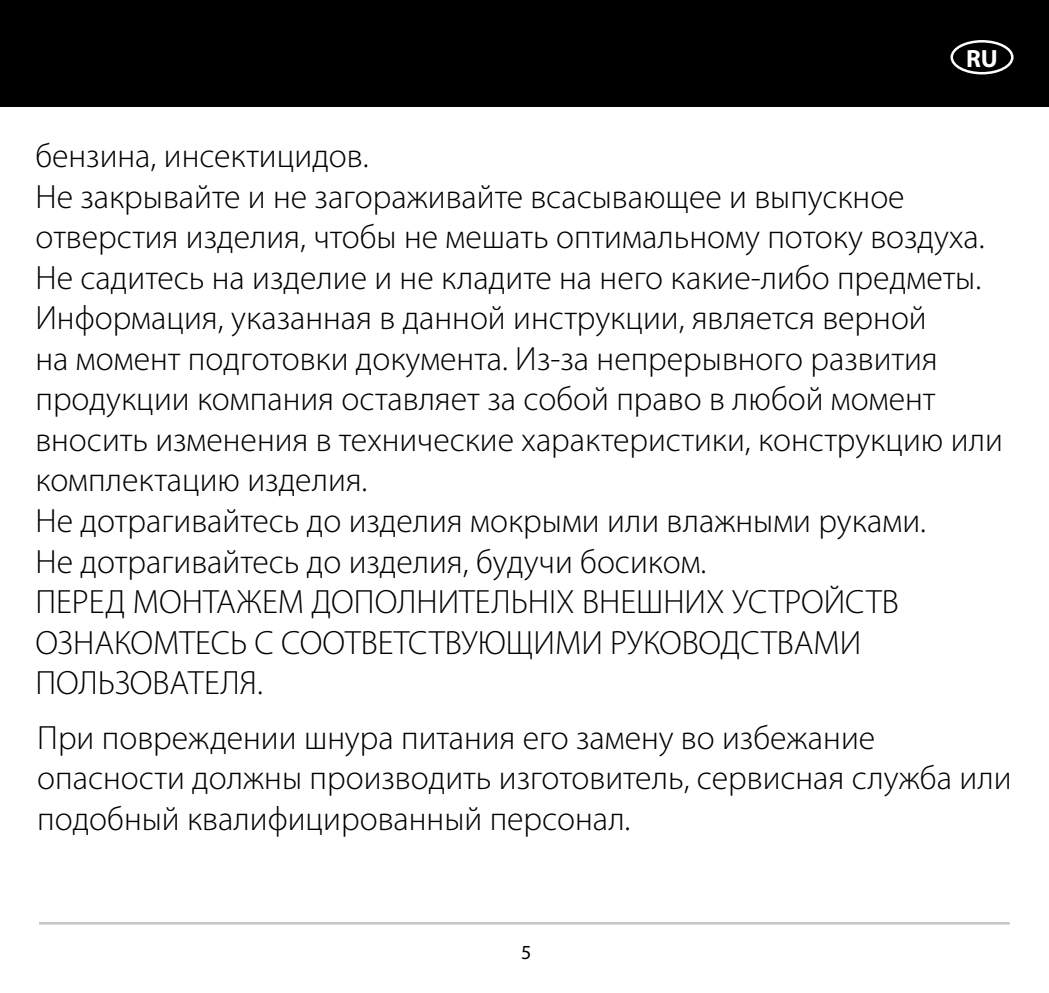
<style>
.page{position:relative;width:1049px;height:993px;background:#fff}
.page>*{position:absolute;margin:0;border:0;box-sizing:border-box;transform-origin:0 0}
.Текст_RU_3mm{font:300 33.75px/40.5px "Myriad Pro";color:#000}
.t1{font:700 25px "Myriad Pro";color:#fff}
.t2{font:20px "Myriad Pro";color:#000}
</style>
<div class="page">
<div style="left:0;top:0;width:1049px;height:106px;background:#000"></div>
<hr style="left:39px;top:921px;width:971px;height:3px;background:#c6c6c6">
<div style="left:950px;top:40px;width:63px;height:34px;border:2px solid #fff;border-radius:50%"></div>
<p class="t1" style="left:966px;top:42px;width:33px">RU</p>
<p class="Текст_RU_3mm" style="left:35px;top:136px;width:335px">бензина, инсектицидов.</p>
<p class="Текст_RU_3mm" style="left:35px;top:177px;width:951px">Не закрывайте и не загораживайте всасывающее и выпускное отверстия изделия, чтобы не мешать оптимальному потоку воздуха.</p>
<p class="Текст_RU_3mm" style="left:35px;top:258px;width:947px">Не садитесь на изделие и не кладите на него какие-либо предметы.</p>
<p class="Текст_RU_3mm" style="left:35px;top:298px;width:969px">Информация, указанная в данной инструкции, является верной<br>на момент подготовки документа. Из-за непрерывного развития продукции компания оставляет за собой право в любой момент вносить изменения в технические характеристики, конструкцию или комплектацию изделия.</p>
<p class="Текст_RU_3mm" style="left:35px;top:501px;width:892px">Не дотрагивайтесь до изделия мокрыми или влажными руками.</p>
<p class="Текст_RU_3mm" style="left:35px;top:541px;width:672px">Не дотрагивайтесь до изделия, будучи босиком.</p>
<p class="Текст_RU_3mm" style="left:35px;top:582px;width:865px">ПЕРЕД МОНТАЖЕМ ДОПОЛНИТЕЛЬНІХ ВНЕШНИХ УСТРОЙСТВ<br>ОЗНАКОМТЕСЬ С СООТВЕТСТВУЮЩИМИ РУКОВОДСТВАМИ<br>ПОЛЬЗОВАТЕЛЯ.</p>
<p class="Текст_RU_3mm" style="left:37px;top:717px;width:976px">При повреждении шнура питания его замену во избежание опасности должны производить изготовитель, сервисная служба или подобный квалифицированный персонал.</p>
<p class="t2" style="left:521px;top:939px;width:12px">5</p>
</div>
